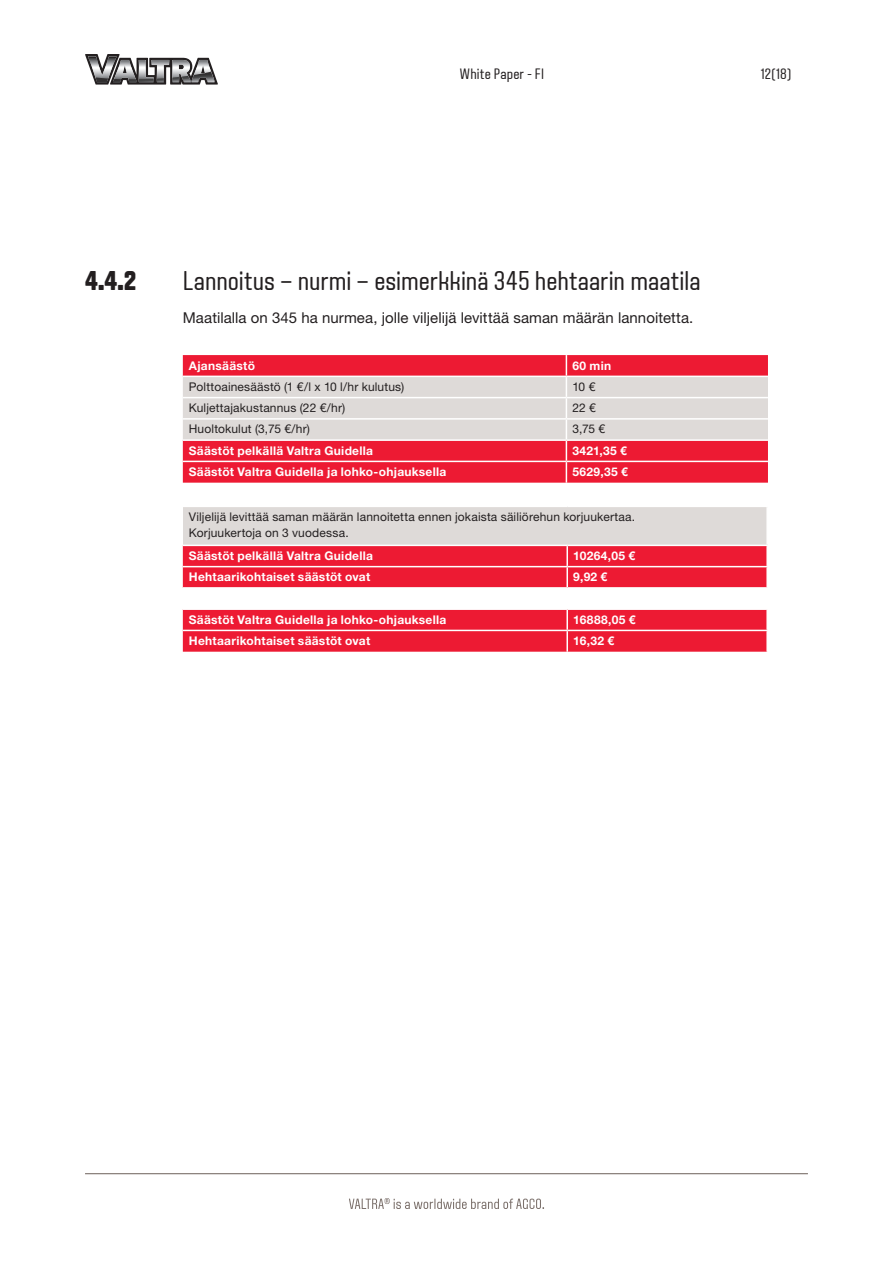
<style>
.page{position:relative;width:893px;height:1263px;background:#fff}
.page>*{position:absolute;margin:0;border:0;box-sizing:border-box;transform-origin:0 0}
.WP_väliotsikko_norma{font:27px "VALTRA Aveny T";letter-spacing:-.005em;color:#231f20}
.WP_väliotsikko_all_c{font:800 27px "VALTRA Aveny T";color:#231f20}
.WP_body_text{font:15px "Helvetica Neue LT Std";letter-spacing:.005em;color:#231f20}
.t1{font:15px "VALTRA Aveny T";letter-spacing:.01em;color:#231f20}
.WP_vertailutaulukot{font:700 12px "Helvetica Neue LT Std";letter-spacing:.02em;color:#fff}
.WP_vertailutaulukot-2{font:12px/16.5px "Helvetica Neue LT Std";letter-spacing:.015em;color:#231f20}
</style>
<div class="page">
<svg style="left:349px;top:1198px;width:195px;height:11px"></svg>
<hr style="left:85px;top:1173px;width:723px;height:1px;background:#7d726d">
<svg style="left:85px;top:54px;width:133px;height:31px"></svg>
<svg style="left:183px;top:355px;width:585px;height:128px;background:#e7818c"></svg>
<div style="left:183px;top:506px;width:584px;height:39px;background:#dedad8"></div>
<svg style="left:183px;top:546px;width:583px;height:106px;fill:#ed1a33"></svg>
<hr style="left:183px;top:506px;width:384px;height:1px;background:#fff">
<hr style="left:567px;top:506px;width:201px;height:1px;background:#fff">
<hr style="left:766px;top:507px;width:2px;height:38px;background:#fff">
<hr style="left:566px;top:546px;width:2px;height:20px;background:#fff">
<hr style="left:183px;top:566px;width:384px;height:1px;background:#fff">
<hr style="left:567px;top:566px;width:201px;height:1px;background:#fff">
<hr style="left:566px;top:567px;width:2px;height:20px;background:#fff">
<hr style="left:183px;top:587px;width:384px;height:2px;background:#fff">
<hr style="left:567px;top:587px;width:201px;height:2px;background:#fff">
<svg style="left:566px;top:589px;width:2px;height:19px"></svg>
<hr style="left:183px;top:608px;width:384px;height:2px;background:#fff">
<hr style="left:567px;top:608px;width:201px;height:2px;background:#fff">
<hr style="left:566px;top:610px;width:2px;height:20px;background:#fff">
<hr style="left:183px;top:630px;width:384px;height:1px;background:#fff">
<hr style="left:567px;top:630px;width:201px;height:1px;background:#fff">
<hr style="left:566px;top:631px;width:2px;height:21px;background:#fff">
<p class="t1" style="left:460px;top:64px;width:86px">White Paper - FI</p>
<p class="t1" style="left:761px;top:64px;width:32px">12(18)</p>
<p class="WP_väliotsikko_all_c" style="left:85px;top:263px;width:52px">4.4.2</p>
<p class="WP_väliotsikko_norma" style="left:183px;top:264px;width:520px">Lannoitus – nurmi – esimerkkinä 345 hehtaarin maatila</p>
<p class="WP_body_text" style="left:183px;top:308px;width:512px">Maatilalla on 345 ha nurmea, jolle viljelijä levittää saman määrän lannoitetta.</p>
<p class="WP_vertailutaulukot" style="left:189px;top:358px;width:68px">Ajansäästö</p>
<p class="WP_vertailutaulukot" style="left:572px;top:358px;width:40px">60 min</p>
<p class="WP_vertailutaulukot-2" style="left:189px;top:378px;width:217px">Polttoainesäästö (1 €/l x 10 l/hr kulutus)</p>
<p class="WP_vertailutaulukot-2" style="left:572px;top:378px;width:24px">10 €</p>
<p class="WP_vertailutaulukot-2" style="left:189px;top:399px;width:158px">Kuljettajakustannus (22 €/hr)</p>
<p class="WP_vertailutaulukot-2" style="left:572px;top:399px;width:25px">22 €</p>
<p class="WP_vertailutaulukot-2" style="left:189px;top:421px;width:123px">Huoltokulut (3,75 €/hr)</p>
<p class="WP_vertailutaulukot-2" style="left:572px;top:421px;width:34px">3,75 €</p>
<p class="WP_vertailutaulukot" style="left:189px;top:443px;width:186px">Säästöt pelkällä Valtra Guidella</p>
<p class="WP_vertailutaulukot" style="left:572px;top:443px;width:56px">3421,35 €</p>
<p class="WP_vertailutaulukot" style="left:189px;top:464px;width:259px">Säästöt Valtra Guidella ja lohko-ohjauksella</p>
<p class="WP_vertailutaulukot" style="left:572px;top:464px;width:57px">5629,35 €</p>
<p class="WP_vertailutaulukot-2" style="left:189px;top:508px;width:448px">Viljelijä levittää saman määrän lannoitetta ennen jokaista säiliörehun korjuukertaa.<br>Korjuukertoja on 3 vuodessa.</p>
<p class="WP_vertailutaulukot" style="left:189px;top:548px;width:186px">Säästöt pelkällä Valtra Guidella</p>
<p class="WP_vertailutaulukot" style="left:573px;top:548px;width:63px">10264,05 €</p>
<p class="WP_vertailutaulukot" style="left:189px;top:569px;width:183px">Hehtaarikohtaiset säästöt ovat</p>
<p class="WP_vertailutaulukot" style="left:573px;top:569px;width:36px">9,92 €</p>
<p class="WP_vertailutaulukot" style="left:189px;top:612px;width:259px">Säästöt Valtra Guidella ja lohko-ohjauksella</p>
<p class="WP_vertailutaulukot" style="left:573px;top:612px;width:64px">16888,05 €</p>
<p class="WP_vertailutaulukot" style="left:189px;top:633px;width:183px">Hehtaarikohtaiset säästöt ovat</p>
<p class="WP_vertailutaulukot" style="left:573px;top:633px;width:42px">16,32 €</p>
</div>
